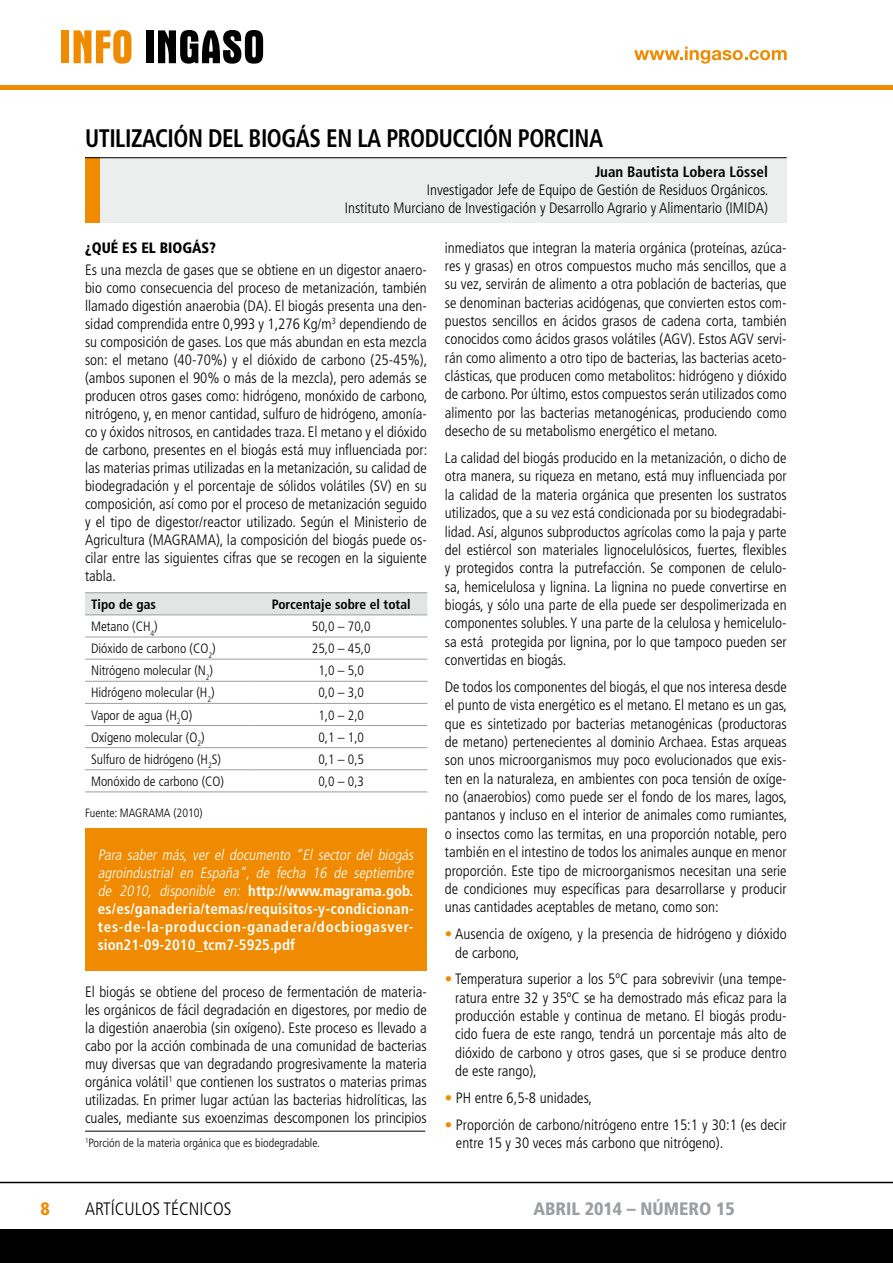
<style>
.page{position:relative;width:893px;height:1263px;background:#fff}
.page>*{position:absolute;margin:0;border:0;box-sizing:border-box;transform-origin:0 0}
.t1{font:700 condensed 25.35px "Frutiger";letter-spacing:-.02em;color:#000;scale:.91 1}
.t2{font:900 condensed 18px "Frutiger";color:#9c9e9f}
.t3{font:300 condensed 18px "Frutiger";color:#000}
.t4{font:900 condensed 18px "Frutiger";color:#f08a00}
.t5{font:300 condensed 15px/18.3px "Frutiger";color:#000;text-align:justify}
.t6{font:700 condensed 15px/18px "Frutiger";letter-spacing:.02em;color:#fff}
.t7{font:700 condensed 15px "Frutiger";color:#000}
.t8{font:900 condensed 15px "Frutiger";color:#000}
.t9{font:300 condensed 13.5px "Frutiger";color:#000}
.t10{font:700 condensed 13.5px "Frutiger";color:#000}
.t11{font:300 condensed 12px "Frutiger";color:#000}
.s1{font-weight:300;font-style:italic}
.s2{color:#f08a00}
</style>
<div class="page">
<hr style="left:0;top:85px;width:893px;height:4px;background:#f08a00">
<div style="left:62px;top:30px;width:7px;height:33px;background:#f08a00"></div>
<svg style="left:74px;top:30px;width:57px;height:34px"></svg>
<div style="left:146px;top:30px;width:7px;height:33px;background:#000"></div>
<svg style="left:158px;top:30px;width:105px;height:34px"></svg>
<div style="left:0;top:1229px;width:893px;height:34px;background:#000"></div>
<hr style="left:0;top:1182px;width:893px;height:1px;background:#000">
<svg style="left:634px;top:47px;width:153px;height:17px"></svg>
<div style="left:85px;top:157px;width:702px;height:66px;background:#eceded"></div>
<div style="left:85px;top:157px;width:15px;height:66px;background:#f08a00"></div>
<hr style="left:85px;top:157px;width:702px;height:1px;background:#000">
<div style="left:85px;top:593px;width:342px;height:21px;background:#e3e4e4"></div>
<hr style="left:85px;top:592px;width:170px;height:1px;background:#9c9e9f">
<hr style="left:255px;top:592px;width:172px;height:1px;background:#9c9e9f">
<hr style="left:85px;top:614px;width:170px;height:1px;background:#9c9e9f">
<hr style="left:255px;top:614px;width:172px;height:1px;background:#9c9e9f">
<hr style="left:85px;top:637px;width:170px;height:1px;background:#9c9e9f">
<hr style="left:255px;top:637px;width:172px;height:1px;background:#9c9e9f">
<hr style="left:85px;top:659px;width:170px;height:1px;background:#9c9e9f">
<hr style="left:255px;top:659px;width:172px;height:1px;background:#9c9e9f">
<hr style="left:85px;top:681px;width:170px;height:1px;background:#9c9e9f">
<hr style="left:255px;top:681px;width:172px;height:1px;background:#9c9e9f">
<hr style="left:85px;top:703px;width:170px;height:1px;background:#9c9e9f">
<hr style="left:255px;top:703px;width:172px;height:1px;background:#9c9e9f">
<hr style="left:85px;top:725px;width:170px;height:1px;background:#9c9e9f">
<hr style="left:255px;top:725px;width:172px;height:1px;background:#9c9e9f">
<hr style="left:85px;top:747px;width:170px;height:1px;background:#9c9e9f">
<hr style="left:255px;top:747px;width:172px;height:1px;background:#9c9e9f">
<hr style="left:85px;top:769px;width:170px;height:1px;background:#9c9e9f">
<hr style="left:255px;top:769px;width:172px;height:1px;background:#9c9e9f">
<hr style="left:85px;top:791px;width:170px;height:1px;background:#9c9e9f">
<hr style="left:255px;top:791px;width:172px;height:1px;background:#9c9e9f">
<div style="left:85px;top:828px;width:341px;height:142px;background:#f08a00"></div>
<hr style="left:85px;top:1131px;width:340px;height:1px;background:#000">
<h1 class="t1" style="left:85px;top:123px;width:571px">UTILIZACIÓN DEL BIOGÁS EN LA PRODUCCIÓN PORCINA</h1>
<p class="t7" style="left:595px;top:163px;width:174px">Juan Bautista Lobera Lössel</p>
<p class="t5" style="left:345px;top:181px;width:425px;text-align:right">Investigador Jefe de Equipo de Gestión de Residuos Orgánicos.<br>Instituto Murciano de Investigación y Desarrollo Agrario y Alimentario (IMIDA)</p>
<p class="t8" style="left:85px;top:238px;width:132px">¿QUÉ ES EL BIOGÁS?</p>
<p class="t5" style="left:85px;top:261px;width:344px">Es una mezcla de gases que se obtiene en un digestor anaero&shy;bio como consecuencia del proceso de metanización, también llamado digestión anaerobia (DA). El biogás presenta una den&shy;sidad comprendida entre 0,993 y 1,276 Kg/m<sup>3</sup> dependiendo de su composición de gases. Los que más abundan en esta mezcla son: el metano (40-70%) y el dióxido de carbono (25-45%), (ambos suponen el 90% o más de la mezcla), pero además se producen otros gases como: hidrógeno, monóxido de carbono, nitrógeno, y, en menor cantidad, sulfuro de hidrógeno, amonía&shy;co y óxidos nitrosos, en cantidades traza. El metano y el dióxido de carbono, presentes en el biogás está muy influenciada por: las materias primas utilizadas en la metanización, su calidad de biodegradación y el porcentaje de sólidos volátiles (SV) en su composición, así como por el proceso de metanización seguido y el tipo de digestor/reactor utilizado. Según el Ministerio de Agricultura (MAGRAMA), la composición del biogás puede os&shy;cilar entre las siguientes cifras que se recogen en la siguiente tabla.</p>
<p class="t10" style="left:91px;top:596px;width:67px">Tipo de gas</p>
<p class="t10" style="left:272px;top:596px;width:140px">Porcentaje sobre el total</p>
<p class="t9" style="left:91px;top:619px;width:68px">Metano (CH<sub>4</sub>)</p>
<p class="t9" style="left:312px;top:619px;width:60px">50,0 – 70,0</p>
<p class="t9" style="left:91px;top:641px;width:126px">Dióxido de carbono (CO<sub>2</sub>)</p>
<p class="t9" style="left:312px;top:641px;width:60px">25,0 – 45,0</p>
<p class="t9" style="left:91px;top:663px;width:124px">Nitrógeno molecular (N<sub>2</sub>)</p>
<p class="t9" style="left:318px;top:663px;width:47px">1,0 – 5,0</p>
<p class="t9" style="left:91px;top:685px;width:125px">Hidrógeno molecular (H<sub>2</sub>)</p>
<p class="t9" style="left:318px;top:685px;width:47px">0,0 – 3,0</p>
<p class="t9" style="left:91px;top:707px;width:103px">Vapor de agua (H<sub>2</sub>O)</p>
<p class="t9" style="left:318px;top:707px;width:47px">1,0 – 2,0</p>
<p class="t9" style="left:91px;top:729px;width:115px">Oxígeno molecular (O<sub>2</sub>)</p>
<p class="t9" style="left:318px;top:729px;width:47px">0,1 – 1,0</p>
<p class="t9" style="left:91px;top:751px;width:132px">Sulfuro de hidrógeno (H<sub>2</sub>S)</p>
<p class="t9" style="left:318px;top:751px;width:47px">0,1 – 0,5</p>
<p class="t9" style="left:91px;top:773px;width:135px">Monóxido de carbono (CO)</p>
<p class="t9" style="left:318px;top:773px;width:47px">0,0 – 0,3</p>
<p class="t11" style="left:85px;top:806px;width:119px">Fuente: MAGRAMA (2010)</p>
<p class="t6" style="left:98px;top:846px;width:320px"><span class="s1">Para saber más, ver el documento “El sector del biogás agroindustrial en España”, de fecha 16 de septiembre de 2010, disponible en:</span> http://www.magrama.gob. es/es/ganaderia/temas/requisitos-y-condicionan&shy;tes-de-la-produccion-ganadera/docbiogasver&shy;sion21-09-2010_tcm7-5925.pdf</p>
<p class="t5" style="left:85px;top:983px;width:343px">El biogás se obtiene del proceso de fermentación de materia&shy;les orgánicos de fácil degradación en digestores, por medio de la digestión anaerobia (sin oxígeno). Este proceso es llevado a cabo por la acción combinada de una comunidad de bacterias muy diversas que van degradando progresivamente la materia orgánica volátil<sup>1</sup> que contienen los sustratos o materias primas utilizadas. En primer lugar actúan las bacterias hidrolíticas, las cuales, mediante sus exoenzimas descomponen los principios</p>
<p class="t5" style="left:445px;top:238px;width:343px">inmediatos que integran la materia orgánica (proteínas, azúca&shy;res y grasas) en otros compuestos mucho más sencillos, que a su vez, servirán de alimento a otra población de bacterias, que se denominan bacterias acidógenas, que convierten estos com&shy;puestos sencillos en ácidos grasos de cadena corta, también conocidos como ácidos grasos volátiles (AGV). Estos AGV servi&shy;rán como alimento a otro tipo de bacterias, las bacterias aceto&shy;clásticas, que producen como metabolitos: hidrógeno y dióxido de carbono. Por último, estos compuestos serán utilizados como alimento por las bacterias metanogénicas, produciendo como desecho de su metabolismo energético el metano.</p>
<p class="t5" style="left:445px;top:449px;width:343px">La calidad del biogás producido en la metanización, o dicho de otra manera, su riqueza en metano, está muy influenciada por la calidad de la materia orgánica que presenten los sustratos utilizados, que a su vez está condicionada por su biodegradabi&shy;lidad. Así, algunos subproductos agrícolas como la paja y parte del estiércol son materiales lignocelulósicos, fuertes, flexibles y protegidos contra la putrefacción. Se componen de celulo&shy;sa, hemicelulosa y lignina. La lignina no puede convertirse en biogás, y sólo una parte de ella puede ser despolimerizada en componentes solubles. Y una parte de la celulosa y hemicelulo&shy;sa está protegida por lignina, por lo que tampoco pueden ser convertidas en biogás.</p>
<p class="t5" style="left:445px;top:678px;width:344px">De todos los componentes del biogás, el que nos interesa desde el punto de vista energético es el metano. El metano es un gas, que es sintetizado por bacterias metanogénicas (productoras de metano) pertenecientes al dominio Archaea. Estas arqueas son unos microorganismos muy poco evolucionados que exis&shy;ten en la naturaleza, en ambientes con poca tensión de oxíge&shy;no (anaerobios) como puede ser el fondo de los mares, lagos, pantanos y incluso en el interior de animales como rumiantes, o insectos como las termitas, en una proporción notable, pero también en el intestino de todos los animales aunque en menor proporción. Este tipo de microorganismos necesitan una serie de condiciones muy específicas para desarrollarse y producir unas cantidades aceptables de metano, como son:</p>
<p class="t5" style="left:455px;top:925px;width:333px;text-indent:-10px"><span class="s2">•</span> Ausencia de oxígeno, y la presencia de hidrógeno y dióxido de carbono,</p>
<p class="t5" style="left:455px;top:970px;width:333px;text-indent:-10px"><span class="s2">•</span> Temperatura superior a los 5ºC para sobrevivir (una tempe&shy;ratura entre 32 y 35ºC se ha demostrado más eficaz para la producción estable y continua de metano. El biogás produ&shy;cido fuera de este rango, tendrá un porcentaje más alto de dióxido de carbono y otros gases, que si se produce dentro de este rango),</p>
<p class="t5" style="left:445px;top:1089px;width:149px"><span class="s2">•</span> PH entre 6,5-8 unidades,</p>
<p class="t5" style="left:456px;top:1116px;width:332px;text-indent:-11px"><span class="s2">•</span> Proporción de carbono/nitrógeno entre 15:1 y 30:1 (es decir entre 15 y 30 veces más carbono que nitrógeno).</p>
<p class="t11" style="left:85px;top:1136px;width:236px"><sup>1</sup>Porción de la materia orgánica que es biodegradable.</p>
<p class="t4" style="left:40px;top:1198px;width:11px">8</p>
<p class="t3" style="left:85px;top:1199px;width:148px">ARTÍCULOS TÉCNICOS</p>
<p class="t2" style="left:533px;top:1198px;width:203px">ABRIL 2014 – NÚMERO 15</p>
</div>
